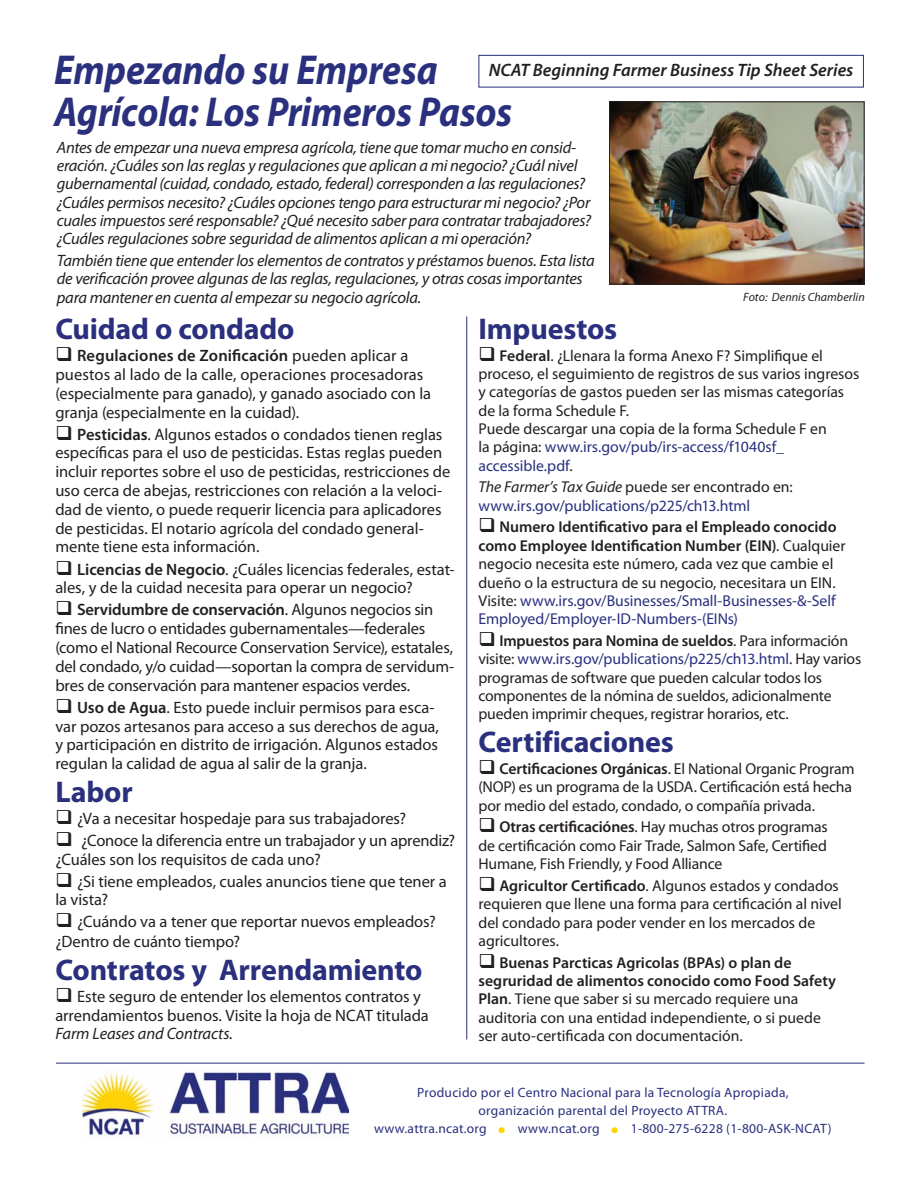
<style>
.page{position:relative;width:918px;height:1188px;background:#fff}
.page>*{position:absolute;margin:0;border:0;box-sizing:border-box;transform-origin:0 0}
.t1{font:italic 700 42px/42px "Myriad Pro";letter-spacing:-.005em;color:#2a307d;scale:.9 1}
.t2{font:700 30px "Myriad Pro";letter-spacing:-.005em;color:#2a307d}
.t3{font:italic 600 18px "Myriad Pro";color:#231f20}
.t4{font:16.5px/18.8px "Myriad Pro";letter-spacing:-.005em;color:#231f20}
.t5{font:italic 16.5px/18.3px "Myriad Pro";letter-spacing:-.015em;color:#231f20}
.t6{font:15.75px/18.5px "Myriad Pro";letter-spacing:-.005em;color:#231f20}
.t7{font:15.75px/18.3px "Myriad Pro";color:#2a307d}
.t8{font:13.5px/18px "Myriad Pro";letter-spacing:.02em;color:#2a307d;text-align:center}
.t9{font:italic 12px "Myriad Pro";letter-spacing:.005em;color:#231f20}
.s1{font-weight:600}
.s2{color:#2a307d}
.s3{font-style:italic;color:#231f20}
.s4{color:#231f20}
.s5{font-family:"Helvetica Neue";font-size:16.5px;color:#ffd200}
</style>
<div class="page">
<div style="left:478px;top:55px;width:386px;height:32px;border:1px solid #2a307d"></div>
<img style="left:611px;top:103px;width:252px;height:180px">
<div style="left:609px;top:101px;width:256px;height:184px;border:1px solid #231f20"></div>
<img style="left:82px;top:1068px;width:266px;height:69px">
<hr style="left:56px;top:1063px;width:809px;height:1px;background:#2a307d">
<hr style="left:467px;top:316px;width:1px;height:724px;background:#2a307d">
<h1 class="t1" style="left:54px;top:53px;width:511px">Empezando su Empresa<br>Agrícola: Los Primeros Pasos</h1>
<p class="t3" style="left:489px;top:59px;width:366px">NCAT Beginning Farmer Business Tip Sheet Series</p>
<p class="t5" style="left:57px;top:140px;width:536px">Antes de empezar una nueva empresa agrícola, tiene que tomar mucho en consid&shy;eración. ¿Cuáles son las reglas y regulaciones que aplican a mi negocio? ¿Cuál nivel gubernamental (cuidad, condado, estado, federal) corresponden a las regulaciones? ¿Cuáles permisos necesito? ¿Cuáles opciones tengo para estructurar mi negocio? ¿Por cuales impuestos seré responsable? ¿Qué necesito saber para contratar trabajadores? ¿Cuáles regulaciones sobre seguridad de alimentos aplican a mi operación?</p>
<p class="t5" style="left:57px;top:253px;width:539px">También tiene que entender los elementos de contratos y préstamos buenos. Esta lista de verificación provee algunas de las reglas, regulaciones, y otras cosas importantes para mantener en cuenta al empezar su negocio agrícola.</p>
<p class="t9" style="left:743px;top:292px;width:123px">Foto: Dennis Chamberlin</p>
<h2 class="t2" style="left:55px;top:318px;width:241px">Cuidad o condado</h2>
<p class="t4" style="left:55px;top:348px;width:377px">❑ <span class="s1">Regulaciones de Zonificación</span> pueden aplicar a puestos al lado de la calle, operaciones procesadoras (especialmente para ganado), y ganado asociado con la granja (especialmente en la cuidad).</p>
<p class="t4" style="left:55px;top:426px;width:397px">❑ <span class="s1">Pesticidas</span>. Algunos estados o condados tienen reglas específicas para el uso de pesticidas. Estas reglas pueden incluir reportes sobre el uso de pesticidas, restricciones de uso cerca de abejas, restricciones con relación a la veloci&shy;dad de viento, o puede requerir licencia para aplicadores de pesticidas. El notario agrícola del condado general&shy;mente tiene esta información.</p>
<p class="t4" style="left:55px;top:561px;width:401px">❑ <span class="s1">Licencias de Negocio</span>. ¿Cuáles licencias federales, estat&shy;ales, y de la cuidad necesita para operar un negocio?</p>
<p class="t4" style="left:55px;top:602px;width:400px">❑ <span class="s1">Servidumbre de conservación</span>. Algunos negocios sin fines de lucro o entidades gubernamentales—federales (como el National Recource Conservation Service), estatales, del condado, y/o cuidad—soportan la compra de servidum&shy;bres de conservación para mantener espacios verdes.</p>
<p class="t4" style="left:55px;top:700px;width:385px">❑ <span class="s1">Uso de Agua</span>. Esto puede incluir permisos para esca&shy;var pozos artesanos para acceso a sus derechos de agua, y participación en distrito de irrigación. Algunos estados regulan la calidad de agua al salir de la granja.</p>
<h2 class="t2" style="left:55px;top:780px;width:79px">Labor</h2>
<p class="t4" style="left:55px;top:810px;width:352px">❑ ¿Va a necesitar hospedaje para sus trabajadores?</p>
<p class="t4" style="left:55px;top:833px;width:401px">❑ ¿Conoce la diferencia entre un trabajador y un aprendiz? ¿Cuáles son los requisitos de cada uno?</p>
<p class="t4" style="left:55px;top:873px;width:393px">❑ ¿Si tiene empleados, cuales anuncios tiene que tener a la vista?</p>
<p class="t4" style="left:55px;top:914px;width:382px;line-height:20px">❑ ¿Cuándo va a tener que reportar nuevos empleados? ¿Dentro de cuánto tiempo?</p>
<h2 class="t2" style="left:55px;top:958px;width:369px">Contratos y Arrendamiento</h2>
<p class="t4" style="left:55px;top:989px;width:375px">❑ Este seguro de entender los elementos contratos y arrendamientos buenos. Visite la hoja de NCAT titulada</p>
<p class="t5" style="left:55px;top:1027px;width:179px">Farm Leases and Contracts.</p>
<h2 class="t2" style="left:478px;top:318px;width:140px">Impuestos</h2>
<p class="t6" style="left:478px;top:348px;width:382px">❑ <span class="s1">Federal</span>. ¿Llenara la forma Anexo F? Simplifique el proceso, el seguimiento de registros de sus varios ingresos y categorías de gastos pueden ser las mismas categorías de la forma Schedule F.<br>Puede descargar una copia de la forma Schedule F en<br>la página: <span class="s2">www.irs.gov/pub/irs-access/f1040sf_ accessible.pdf</span>.</p>
<p class="t7" style="left:478px;top:480px;width:316px"><span class="s3">The Farmer’s Tax Guide</span> <span class="s4">puede ser encontrado en: </span>www.irs.gov/publications/p225/ch13.html</p>
<p class="t6" style="left:478px;top:520px;width:369px">❑ <span class="s1">Numero Identificativo para el Empleado conocido como Employee Identification Number (EIN)</span>. Cualquier negocio necesita este número, cada vez que cambie el dueño o la estructura de su negocio, necesitara un EIN.<br>Visite: <span class="s2">www.irs.gov/Businesses/Small-Businesses-&amp;-Self Employed/Employer-ID-Numbers-(EINs)</span></p>
<p class="t6" style="left:478px;top:633px;width:384px">❑ <span class="s1">Impuestos para Nomina de sueldos</span>. Para información visite: <span class="s2">www.irs.gov/publications/p225/ch13.html</span>. Hay varios programas de software que pueden calcular todos los componentes de la nómina de sueldos, adicionalmente pueden imprimir cheques, registrar horarios, etc.</p>
<h2 class="t2" style="left:478px;top:731px;width:197px">Certif icaciones</h2>
<p class="t6" style="left:478px;top:761px;width:378px">❑ <span class="s1">Certificaciones Orgánicas</span>. El National Organic Program (NOP) es un programa de la USDA. Certificación está hecha por medio del estado, condado, o compañía privada.</p>
<p class="t6" style="left:478px;top:820px;width:351px;text-align:justify">❑ <span class="s1">Otras certificaciónes</span>. Hay muchas otros programas de certificación como Fair Trade, Salmon Safe, Certified Humane, Fish Friendly, y Food Alliance</p>
<p class="t6" style="left:478px;top:878px;width:365px">❑ <span class="s1">Agricultor Certificado</span>. Algunos estados y condados requieren que llene una forma para certificación al nivel del condado para poder vender en los mercados de agricultores.</p>
<p class="t6" style="left:478px;top:955px;width:359px">❑ <span class="s1">Buenas Parcticas Agricolas (BPAs) o plan de segruridad de alimentos conocido como Food Safety Plan</span>. Tiene que saber si su mercado requiere una auditoria con una entidad independiente, o si puede ser auto-certificada con documentación.</p>
<p class="t8" style="left:374px;top:1085px;width:459px">Producido por el Centro Nacional para la Tecnología Apropiada,<br>organización parental del Proyecto ATTRA.<br>www.attra.ncat.org <span class="s5">•</span> www.ncat.org <span class="s5">•</span> 1-800-275-6228 (1-800-ASK-NCAT)</p>
</div>
